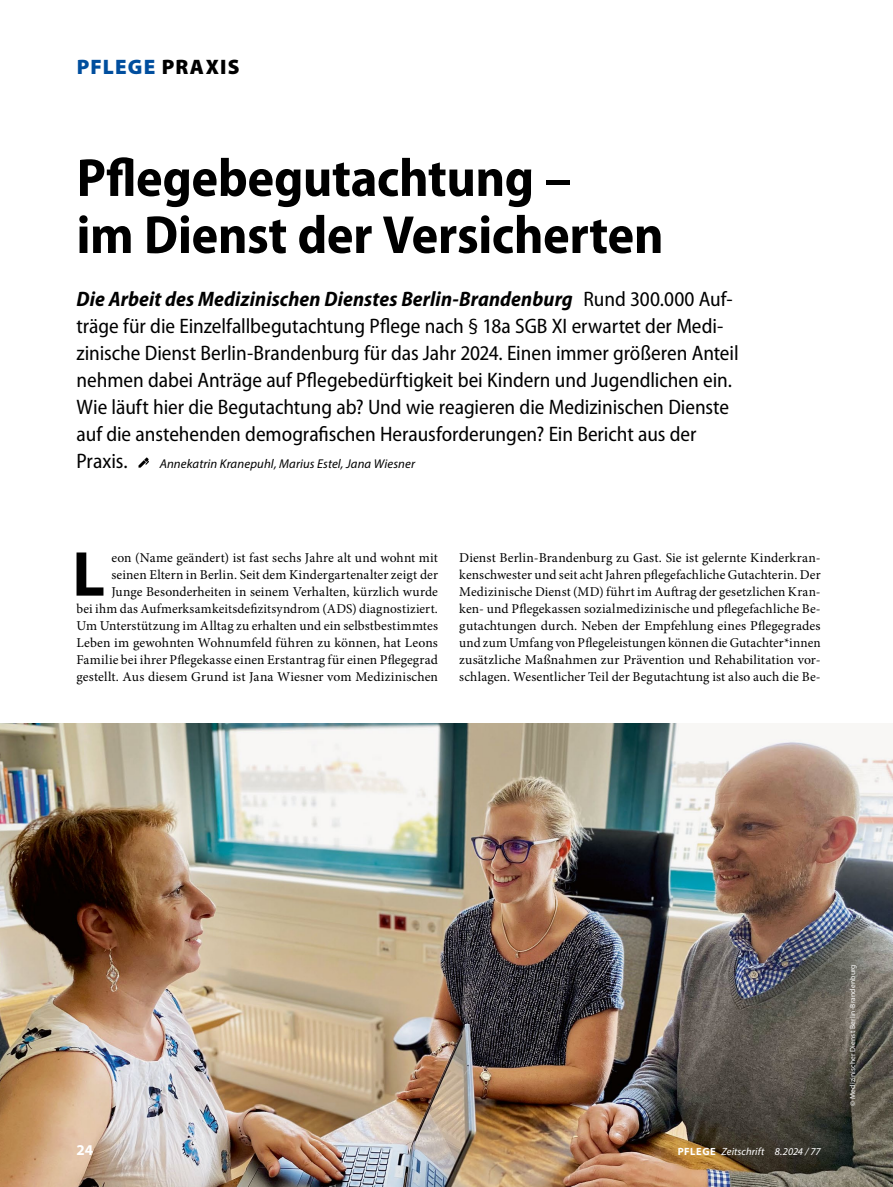
<style>
.page{position:relative;width:893px;height:1187px;background:#fff}
.page>*{position:absolute;margin:0;border:0;box-sizing:border-box;transform-origin:0 0}
.Para_Initial{font:700 63.9px "Myriad Pro";color:#000}
.Title_1{font:700 semi-condensed 54px/57px "Myriad Pro";letter-spacing:-.005em;color:#000}
.Trailer_1{font:semi-condensed 21px/27px "Myriad Pro";letter-spacing:-.005em;color:#000}
.t1{font:900 21px "Myriad Pro";letter-spacing:.055em;color:#004e9e}
.NoXML_Pagina{font:700 15px "Myriad Pro";color:#fff}
.Para_Initial-2{font:13.5px/17px "Minion Pro";letter-spacing:.01em;color:#000;text-align:right}
.Trailer_1-2{font:italic 12.75px "Myriad Pro";letter-spacing:.01em;color:#000}
.NoXML_Pagina-2{font:italic 10.5px "Myriad Pro";letter-spacing:.005em;color:#fff}
.t2{font:7.5px "Myriad Pro";letter-spacing:.025em;color:#fff}
.s1{color:#000}
.s2{font-weight:700;font-style:italic}
.s3{font-weight:700;font-style:normal}
</style>
<div class="page">
<svg style="left:138px;top:457px;width:11px;height:10px"></svg>
<img style="left:0;top:723px;width:893px;height:463px">
<h3 class="t1" style="left:77px;top:55px;width:164px">PFLEGE <span class="s1">PRAXIS</span></h3>
<p class="Title_1" style="left:77px;top:150px;width:588px">Pflegebegutachtung –<br>im Dienst der Versicherten</p>
<p class="Trailer_1" style="left:77px;top:285px;width:664px"><span class="s2">Die Arbeit des Medizinischen Dienstes Berlin-Brandenburg</span> Rund 300.000 Auf&shy;träge für die Einzelfallbegutachtung Pflege nach § 18a SGB XI erwartet der Medi&shy;zinische Dienst Berlin-Brandenburg für das Jahr 2024. Einen immer größeren Anteil nehmen dabei Anträge auf Pflegebedürftigkeit bei Kindern und Jugendlichen ein.<br>Wie läuft hier die Begutachtung ab? Und wie reagieren die Medizinischen Dienste auf die anstehenden demografischen Herausforderungen? Ein Bericht aus der Praxis.</p>
<p class="Trailer_1-2" style="left:160px;top:455px;width:257px">Annekatrin Kranepuhl, Marius Estel, Jana Wiesner</p>
<p class="Para_Initial-2" style="left:77px;top:549px;width:363px">eon (Name geändert) ist fast sechs Jahre alt und wohnt mit seinen Eltern in Berlin. Seit dem Kindergartenalter zeigt der<br>Junge Besonderheiten in seinem Verhalten, kürzlich wurde<br>bei ihm das Aufmerksamkeitsdefizitsyndrom (ADS) diagnostiziert.<br>Um Unterstützung im Alltag zu erhalten und ein selbstbestimmtes Leben im gewohnten Wohnumfeld führen zu können, hat Leons Familie bei ihrer Pflegekasse einen Erstantrag für einen Pflegegrad gestellt. Aus diesem Grund ist Jana Wiesner vom Medizinischen</p>
<p class="Para_Initial-2" style="left:459px;top:549px;width:363px;text-align:justify">Dienst Berlin-Brandenburg zu Gast. Sie ist gelernte Kinderkran&shy;kenschwester und seit acht Jahren pflegefachliche Gutachterin. Der Medizinische Dienst (MD) führt im Auftrag der gesetzlichen Kran&shy;ken- und Pflegekassen sozialmedizinische und pflegefachliche Be&shy;gutachtungen durch. Neben der Empfehlung eines Pflegegrades und zum Umfang von Pflegeleistungen können die Gutachter*innen zusätzliche Maßnahmen zur Prävention und Rehabilitation vor&shy;schlagen. Wesentlicher Teil der Begutachtung ist also auch die Be-</p>
<p class="Para_Initial" style="left:72px;top:532px;width:34px">L</p>
<p class="NoXML_Pagina" style="left:77px;top:1139px;width:18px">24</p>
<p class="NoXML_Pagina-2" style="left:678px;top:1144px;width:145px"><span class="s3">PFLEGE</span> Zeitschrift 8.2024 / 77</p>
<p class="t2" style="left:848px;top:1105px;width:143px;rotate:-90deg">© Medizinischer Dienst Berlin-Brandenburg</p>
</div>
